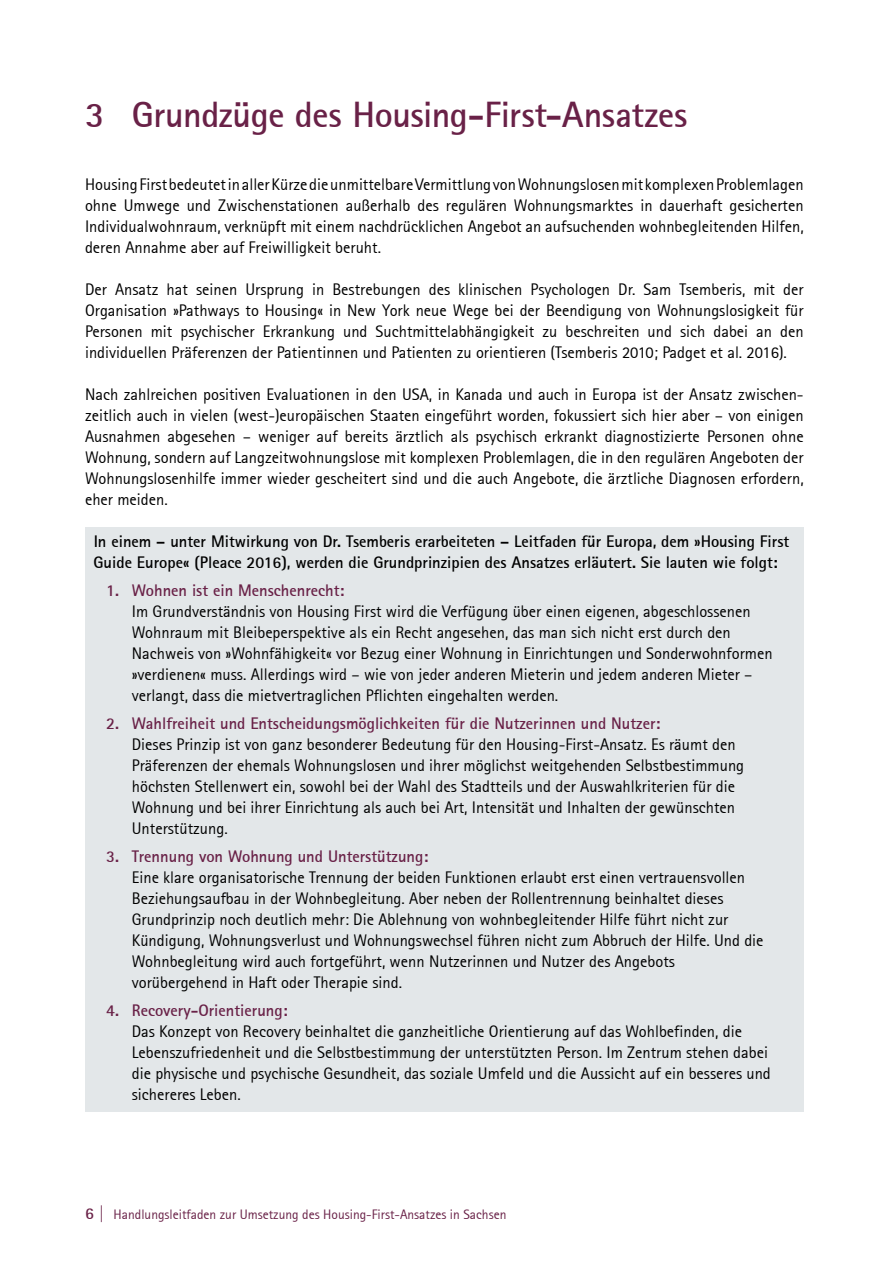
<style>
.page{position:relative;width:893px;height:1263px;background:#fff}
.page>*{position:absolute;margin:0;border:0;box-sizing:border-box;transform-origin:0 0}
.H1-Überschriften{font:700 36px "Rotis Sans Serif";letter-spacing:-.01em;color:#692147}
.P_INH_allg_block-1-Abstand{font:16.5px/21px "Rotis Sans Serif";color:#000}
.P_INH_allg_grauer-Kasten-0_3-Abstand{font:700 16.5px/21px "Rotis Sans Serif";color:#000}
.t1{font:13.5px "Rotis Sans Serif";color:#692147}
.s1{font-weight:700;color:#692147}
.s2{font-weight:700;font-size:16.5px}
</style>
<div class="page">
<div style="left:85px;top:527px;width:719px;height:62px;background:#e3e7e9"></div>
<div style="left:85px;top:572px;width:719px;height:141px;background:#e3e7e9"></div>
<div style="left:85px;top:705px;width:719px;height:141px;background:#e3e7e9"></div>
<div style="left:85px;top:837px;width:719px;height:163px;background:#e3e7e9"></div>
<div style="left:85px;top:991px;width:719px;height:121px;background:#e3e7e9"></div>
<h1 class="H1-Überschriften" style="left:85px;top:92px;width:604px">3 Grundzüge des Housing-First-Ansatzes</h1>
<p class="P_INH_allg_block-1-Abstand" style="left:85px;top:174px;width:720px;text-align:justify">Housing First bedeutet in aller Kürze die unmittelbare Vermittlung von Wohnungslosen mit komplexen Problemlagen ohne Umwege und Zwischenstationen außerhalb des regulären Wohnungsmarktes in dauerhaft gesicherten Individualwohnraum, verknüpft mit einem nachdrücklichen Angebot an aufsuchenden wohnbegleitenden Hilfen, deren Annahme aber auf Freiwilligkeit beruht.</p>
<p class="P_INH_allg_block-1-Abstand" style="left:85px;top:279px;width:720px;text-align:justify">Der Ansatz hat seinen Ursprung in Bestrebungen des klinischen Psychologen Dr. Sam Tsemberis, mit der Organisation »Pathways to Housing« in New York neue Wege bei der Beendigung von Wohnungslosigkeit für Personen mit psychischer Erkrankung und Suchtmittelabhängigkeit zu beschreiten und sich dabei an den individuellen Präferenzen der Patientinnen und Patienten zu orientieren (Tsemberis 2010; Padget et al. 2016).</p>
<p class="P_INH_allg_block-1-Abstand" style="left:85px;top:384px;width:720px;text-align:justify">Nach zahlreichen positiven Evaluationen in den USA, in Kanada und auch in Europa ist der Ansatz zwischen&shy;zeitlich auch in vielen (west-)europäischen Staaten eingeführt worden, fokussiert sich hier aber – von einigen Ausnahmen abgesehen – weniger auf bereits ärztlich als psychisch erkrankt diagnostizierte Personen ohne Wohnung, sondern auf Langzeitwohnungslose mit komplexen Problemlagen, die in den regulären Angeboten der Wohnungslosenhilfe immer wieder gescheitert sind und die auch Angebote, die ärztliche Diagnosen erfordern, eher meiden.</p>
<p class="P_INH_allg_grauer-Kasten-0_3-Abstand" style="left:94px;top:531px;width:697px">In einem – unter Mitwirkung von Dr. Tsemberis erarbeiteten – Leitfaden für Europa, dem »Housing First<br>Guide Europe« (Pleace 2016), werden die Grundprinzipien des Ansatzes erläutert. Sie lauten wie folgt:</p>
<p class="P_INH_allg_block-1-Abstand" style="left:132px;top:580px;width:642px;text-indent:-26px"><span class="s1">1. Wohnen ist ein Menschenrecht:<br></span>Im Grundverständnis von Housing First wird die Verfügung über einen eigenen, abgeschlossenen Wohnraum mit Bleibeperspektive als ein Recht angesehen, das man sich nicht erst durch den Nachweis von »Wohnfähigkeit« vor Bezug einer Wohnung in Einrichtungen und Sonderwohnformen »verdienen« muss. Allerdings wird – wie von jeder anderen Mieterin und jedem anderen Mieter – verlangt, dass die mietvertraglichen Pflichten eingehalten werden.</p>
<p class="P_INH_allg_block-1-Abstand" style="left:132px;top:713px;width:614px;text-indent:-26px"><span class="s1">2. Wahlfreiheit und Entscheidungsmöglichkeiten für die Nutzerinnen und Nutzer:<br></span>Dieses Prinzip ist von ganz besonderer Bedeutung für den Housing-First-Ansatz. Es räumt den Präferenzen der ehemals Wohnungslosen und ihrer möglichst weitgehenden Selbstbestimmung höchsten Stellenwert ein, sowohl bei der Wahl des Stadtteils und der Auswahlkriterien für die Wohnung und bei ihrer Einrichtung als auch bei Art, Intensität und Inhalten der gewünschten Unterstützung.</p>
<p class="P_INH_allg_block-1-Abstand" style="left:132px;top:846px;width:633px;text-indent:-26px"><span class="s1">3. Trennung von Wohnung und Unterstützung:<br></span>Eine klare organisatorische Trennung der beiden Funktionen erlaubt erst einen vertrauensvollen Beziehungsaufbau in der Wohnbegleitung. Aber neben der Rollentrennung beinhaltet dieses Grundprinzip noch deutlich mehr: Die Ablehnung von wohnbegleitender Hilfe führt nicht zur Kündigung, Wohnungsverlust und Wohnungswechsel führen nicht zum Abbruch der Hilfe. Und die Wohnbegleitung wird auch fortgeführt, wenn Nutzerinnen und Nutzer des Angebots vorübergehend in Haft oder Therapie sind.</p>
<p class="P_INH_allg_block-1-Abstand" style="left:132px;top:999px;width:640px;text-indent:-26px"><span class="s1">4. Recovery-Orientierung:<br></span>Das Konzept von Recovery beinhaltet die ganzheitliche Orientierung auf das Wohlbefinden, die Lebenszufriedenheit und die Selbstbestimmung der unterstützten Person. Im Zentrum stehen dabei die physische und psychische Gesundheit, das soziale Umfeld und die Aussicht auf ein besseres und sichereres Leben.</p>
<p class="t1" style="left:85px;top:1207px;width:423px"><span class="s2">6 |</span> Handlungsleitfaden zur Umsetzung des Housing-First-Ansatzes in Sachsen</p>
</div>
